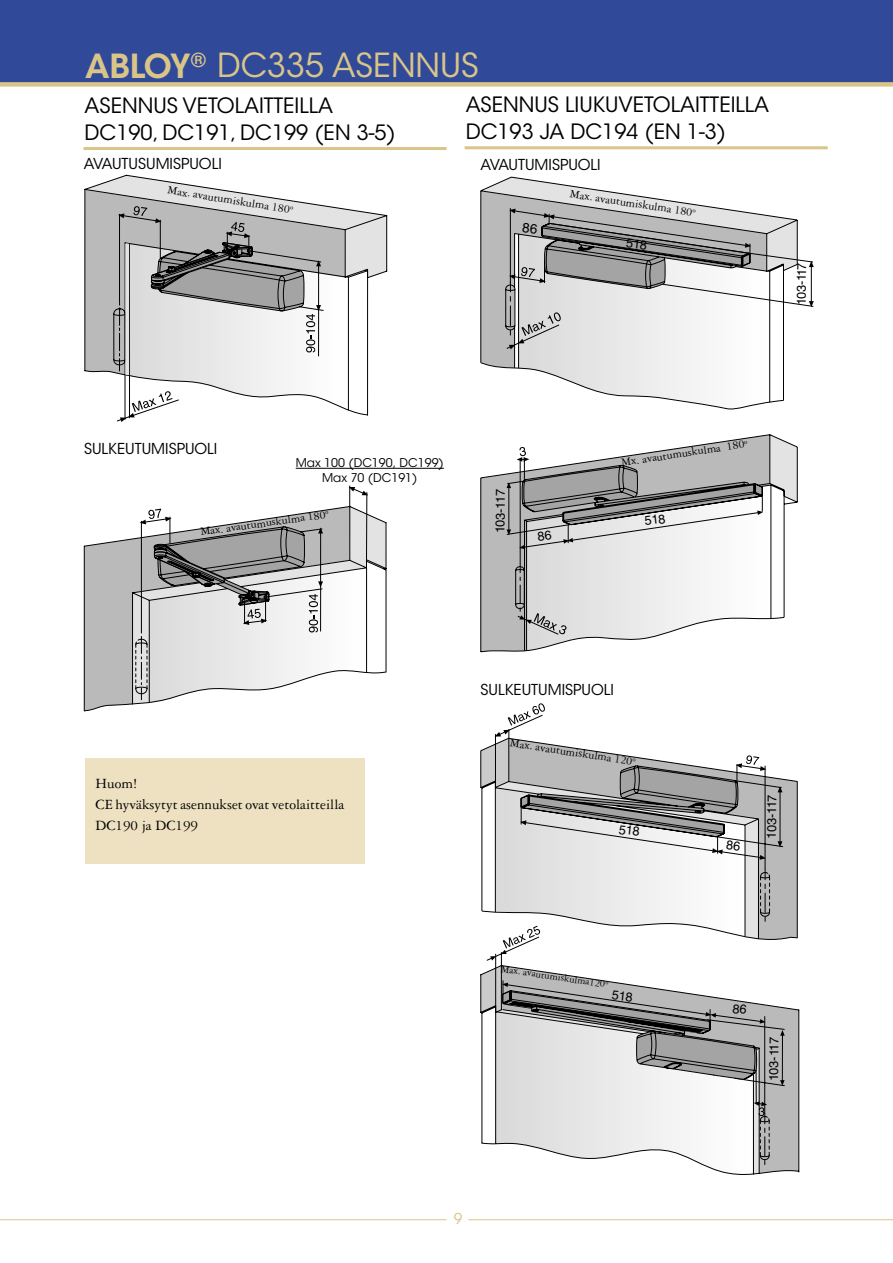
<style>
.page{position:relative;width:893px;height:1263px;background:#fff}
.page>*{position:absolute;margin:0;border:0;box-sizing:border-box;transform-origin:0 0}
.t1{font:33px "ITC Avant Garde Std";color:#dac588}
.t2{font:21px/27px "ITC Avant Garde Std";color:#000}
.t3{font:600 19.2px "ITC Avant Garde Std";color:#dac588}
.t4{font:15px "ITC Avant Garde Std";color:#000}
.t5{font:15px/21px "Garamond 3 LT Std";color:#000}
.t6{font:15px "ITC Avant Garde Std";color:#dac588}
.t7{font:12.75px "Helvetica LT Std";color:#000}
.t8{font:12px "Garamond 3 LT Std";color:#000}
.t9{font:12px/15px "ITC Avant Garde Std";color:#000;text-align:center}
.t10{font:10.5px "Garamond 3 LT Std";color:#000}
.s1{font-weight:600}
</style>
<div class="page">
<hr style="left:84px;top:147px;width:363px;height:3px;background:#dac588">
<hr style="left:465px;top:146px;width:363px;height:3px;background:#dac588">
<svg style="left:480px;top:434px;width:318px;height:219px"></svg>
<svg style="left:84px;top:486px;width:303px;height:225px"></svg>
<svg style="left:85px;top:175px;width:302px;height:247px"></svg>
<hr style="left:296px;top:468px;width:148px;height:1px;background:#000">
<div style="left:85px;top:758px;width:280px;height:105px;background:#ede1c2"></div>
<hr style="left:468px;top:1219px;width:425px;height:1px;background:#dac588">
<hr style="left:0;top:1219px;width:446px;height:1px;background:#dac588">
<div style="left:0;top:0;width:893px;height:85px;background:#304a99"></div>
<div style="left:0;top:82px;width:893px;height:5px;background:#dac588"></div>
<svg style="left:506px;top:435px;width:291px;height:215px"></svg>
<svg style="left:480px;top:177px;width:334px;height:233px"></svg>
<svg style="left:481px;top:703px;width:317px;height:472px"></svg>
<h3 class="t3" style="left:191px;top:48px;width:17px">®</h3>
<h1 class="t1" style="left:85px;top:46px;width:269px"><span class="s1">ABLOY</span> DC335 ASENNUS</h1>
<h2 class="t2" style="left:85px;top:92px;width:313px">ASENNUS VETOLAITTEILLA<br>DC190, DC191, DC199 (EN 3-5)</h2>
<h2 class="t2" style="left:466px;top:91px;width:305px">ASENNUS LIUKUVETOLAITTEILLA<br>DC193 JA DC194 (EN 1-3)</h2>
<p class="t4" style="left:84px;top:155px;width:139px">AVAUTUSUMISPUOLI</p>
<p class="t4" style="left:480px;top:155px;width:122px">AVAUTUMISPUOLI</p>
<p class="t8" style="left:169px;top:183px;width:128px;rotate:9deg">Max. avautumiskulma 180<sup>o</sup></p>
<p class="t8" style="left:571px;top:187px;width:128px;rotate:9deg">Max. avautumiskulma 180<sup>o</sup></p>
<p class="t7" style="left:794px;top:305px;width:44px;rotate:-89deg">103-117</p>
<p class="t4" style="left:84px;top:440px;width:135px">SULKEUTUMISPUOLI</p>
<p class="t9" style="left:296px;top:455px;width:150px">MAX 100 (DC190, DC199)<br>MAX 70 (DC191)</p>
<p class="t8" style="left:200px;top:525px;width:131px;rotate:-8deg">Max. avautumuskulma 180<sup>o</sup></p>
<p class="t7" style="left:493px;top:533px;width:46px;rotate:-89deg">103-117</p>
<p class="t8" style="left:620px;top:456px;width:129px;rotate:-9deg">Mx. avautumuskulma 180<sup>o</sup></p>
<p class="t5" style="left:96px;top:773px;width:250px">Huom!<br>CE hyväksytyt asennukset ovat vetolaitteilla<br>DC190 ja DC199</p>
<p class="t4" style="left:480px;top:680px;width:135px">SULKEUTUMISPUOLI</p>
<p class="t8" style="left:511px;top:736px;width:128px;rotate:9deg">Max. avautumiskulma 120<sup>o</sup></p>
<p class="t10" style="left:502px;top:962px;width:107px;rotate:9deg">Max. avautumiskulma120</p>
<p class="t6" style="left:454px;top:1209px;width:10px">9</p>
<p class="t7" style="left:764px;top:838px;width:46px;rotate:-89deg">103-117</p>
<p class="t7" style="left:766px;top:1081px;width:46px;rotate:-89deg">103-117</p>
</div>
